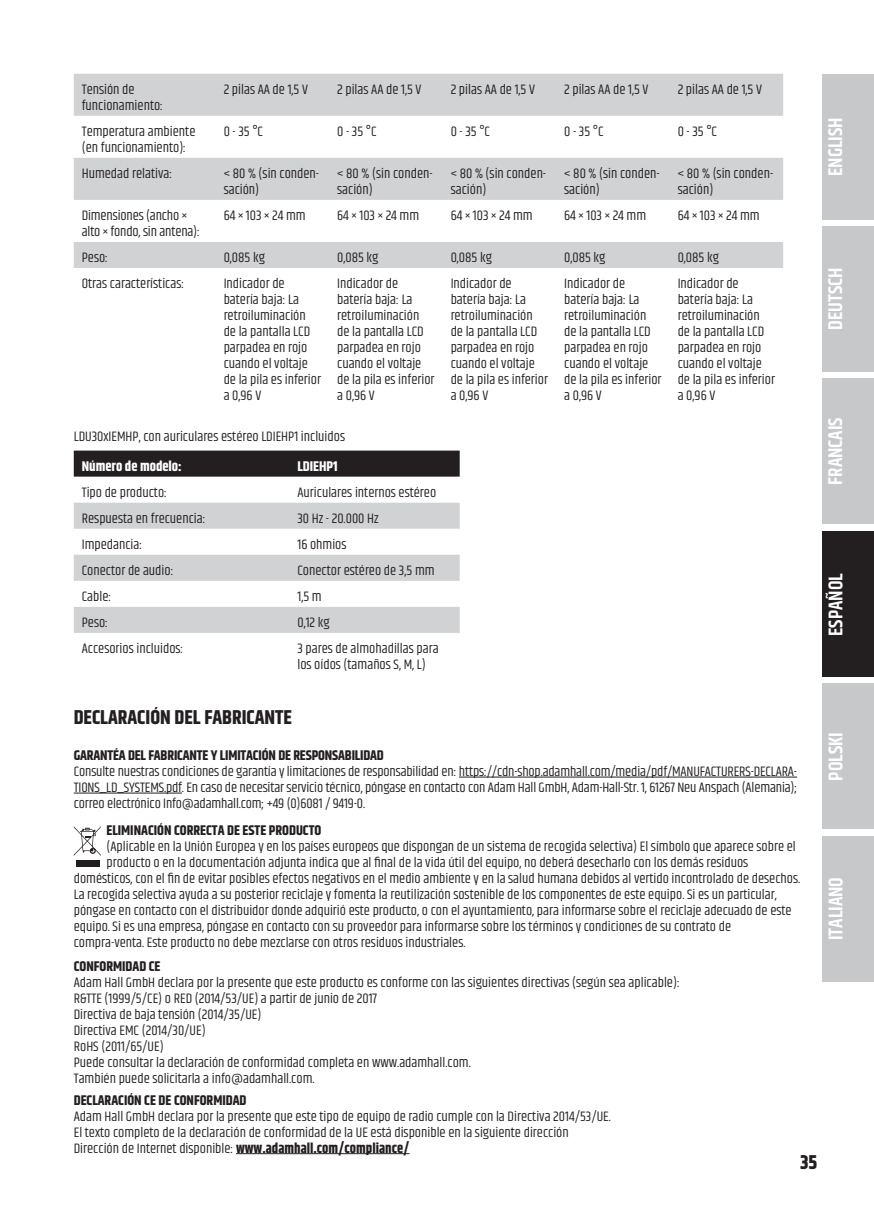
<style>
.page{position:relative;width:874px;height:1225px;background:#fff}
.page>*{position:absolute;margin:0;border:0;box-sizing:border-box;transform-origin:0 0}
.t1{font:600 20px "Khand";color:#fff}
.t2{font:700 20px "Khand";color:#231f20}
.t3{font:14px/16px "Khand";color:#231f20}
.t4{font:700 14px "Khand";color:#231f20}
.t5{font:700 14px "Khand";color:#fff}
.s1{font-weight:700}
</style>
<div class="page">
<div style="left:821px;top:74px;width:52px;height:145px;background:#c7c8ca"></div>
<div style="left:821px;top:226px;width:52px;height:145px;background:#c7c8ca"></div>
<div style="left:821px;top:378px;width:52px;height:146px;background:#c7c8ca"></div>
<div style="left:821px;top:531px;width:52px;height:146px;background:#231f20"></div>
<div style="left:821px;top:683px;width:52px;height:146px;background:#c7c8ca"></div>
<div style="left:821px;top:836px;width:52px;height:145px;background:#c7c8ca"></div>
<hr style="left:458px;top:776px;width:338px;height:1px;background:#231f20">
<hr style="left:74px;top:792px;width:108px;height:1px;background:#231f20">
<div style="left:76px;top:860px;width:23px;height:6px;background:#231f20"></div>
<svg style="left:74px;top:826px;width:27px;height:30px"></svg>
<div style="left:74px;top:450px;width:385px;height:26px;background:#231f20"></div>
<svg style="left:74px;top:503px;width:385px;height:130px;fill:#d1d2d4"></svg>
<svg style="left:74px;top:74px;width:708px;height:194px;fill:#d1d2d4"></svg>
<hr style="left:236px;top:1153px;width:173px;height:1px;background:#231f20">
<p class="t3" style="left:82px;top:82px;width:83px">Tensión de funcionamiento:</p>
<p class="t3" style="left:223px;top:82px;width:86px">2 pilas AA de 1,5 V</p>
<p class="t3" style="left:337px;top:82px;width:86px">2 pilas AA de 1,5 V</p>
<p class="t3" style="left:450px;top:82px;width:86px">2 pilas AA de 1,5 V</p>
<p class="t3" style="left:564px;top:82px;width:86px">2 pilas AA de 1,5 V</p>
<p class="t3" style="left:677px;top:82px;width:86px">2 pilas AA de 1,5 V</p>
<p class="t3" style="left:82px;top:124px;width:115px">Temperatura ambiente (en funcionamiento):</p>
<p class="t3" style="left:223px;top:124px;width:41px">0 - 35 °C</p>
<p class="t3" style="left:337px;top:124px;width:41px">0 - 35 °C</p>
<p class="t3" style="left:450px;top:124px;width:41px">0 - 35 °C</p>
<p class="t3" style="left:564px;top:124px;width:41px">0 - 35 °C</p>
<p class="t3" style="left:677px;top:124px;width:41px">0 - 35 °C</p>
<p class="t3" style="left:82px;top:166px;width:92px">Humedad relativa:</p>
<p class="t3" style="left:223px;top:166px;width:97px">&lt; 80 % (sin conden&shy;sación)</p>
<p class="t3" style="left:337px;top:166px;width:97px">&lt; 80 % (sin conden&shy;sación)</p>
<p class="t3" style="left:450px;top:166px;width:97px">&lt; 80 % (sin conden&shy;sación)</p>
<p class="t3" style="left:564px;top:166px;width:97px">&lt; 80 % (sin conden&shy;sación)</p>
<p class="t3" style="left:677px;top:166px;width:97px">&lt; 80 % (sin conden&shy;sación)</p>
<p class="t3" style="left:82px;top:208px;width:120px">Dimensiones (ancho × alto × fondo, sin antena):</p>
<p class="t3" style="left:223px;top:208px;width:83px">64 × 103 × 24 mm</p>
<p class="t3" style="left:337px;top:208px;width:83px">64 × 103 × 24 mm</p>
<p class="t3" style="left:450px;top:208px;width:83px">64 × 103 × 24 mm</p>
<p class="t3" style="left:564px;top:208px;width:83px">64 × 103 × 24 mm</p>
<p class="t3" style="left:677px;top:208px;width:83px">64 × 103 × 24 mm</p>
<p class="t3" style="left:82px;top:250px;width:28px">Peso:</p>
<p class="t3" style="left:223px;top:250px;width:43px">0,085 kg</p>
<p class="t3" style="left:337px;top:250px;width:43px">0,085 kg</p>
<p class="t3" style="left:450px;top:250px;width:43px">0,085 kg</p>
<p class="t3" style="left:564px;top:250px;width:43px">0,085 kg</p>
<p class="t3" style="left:677px;top:250px;width:43px">0,085 kg</p>
<p class="t3" style="left:82px;top:277px;width:104px">Otras características:</p>
<p class="t3" style="left:223px;top:277px;width:99px">Indicador de batería baja: La retroiluminación de la pantalla LCD parpadea en rojo cuando el voltaje de la pila es inferior a 0,96 V</p>
<p class="t3" style="left:337px;top:277px;width:99px">Indicador de batería baja: La retroiluminación de la pantalla LCD parpadea en rojo cuando el voltaje de la pila es inferior a 0,96 V</p>
<p class="t3" style="left:450px;top:277px;width:99px">Indicador de batería baja: La retroiluminación de la pantalla LCD parpadea en rojo cuando el voltaje de la pila es inferior a 0,96 V</p>
<p class="t3" style="left:564px;top:277px;width:99px">Indicador de batería baja: La retroiluminación de la pantalla LCD parpadea en rojo cuando el voltaje de la pila es inferior a 0,96 V</p>
<p class="t3" style="left:677px;top:277px;width:99px">Indicador de batería baja: La retroiluminación de la pantalla LCD parpadea en rojo cuando el voltaje de la pila es inferior a 0,96 V</p>
<p class="t3" style="left:74px;top:429px;width:273px">LDU30xIEMHP, con auriculares estéreo LDIEHP1 incluidos</p>
<p class="t5" style="left:82px;top:456px;width:101px">Número de modelo:</p>
<p class="t5" style="left:297px;top:456px;width:42px">LDIEHP1</p>
<p class="t3" style="left:82px;top:485px;width:87px">Tipo de producto:</p>
<p class="t3" style="left:297px;top:485px;width:140px">Auriculares internos estéreo</p>
<p class="t3" style="left:82px;top:511px;width:125px">Respuesta en frecuencia:</p>
<p class="t3" style="left:297px;top:511px;width:83px">30 Hz - 20.000 Hz</p>
<p class="t3" style="left:82px;top:537px;width:62px">Impedancia:</p>
<p class="t3" style="left:297px;top:537px;width:51px">16 ohmios</p>
<p class="t3" style="left:82px;top:563px;width:93px">Conector de audio:</p>
<p class="t3" style="left:297px;top:563px;width:139px">Conector estéreo de 3,5 mm</p>
<p class="t3" style="left:82px;top:589px;width:31px">Cable:</p>
<p class="t3" style="left:297px;top:589px;width:26px">1,5 m</p>
<p class="t3" style="left:82px;top:615px;width:28px">Peso:</p>
<p class="t3" style="left:297px;top:615px;width:34px">0,12 kg</p>
<p class="t3" style="left:82px;top:641px;width:103px">Accesorios incluidos:</p>
<p class="t3" style="left:297px;top:641px;width:143px">3 pares de almohadillas para los oídos (tamaños S, M, L)</p>
<h1 class="t1" style="left:821px;top:176px;width:60px;rotate:-90deg">ENGLISH</h1>
<h1 class="t1" style="left:821px;top:329px;width:64px;rotate:-90deg">DEUTSCH</h1>
<h1 class="t1" style="left:821px;top:485px;width:69px;rotate:-90deg">FRANCAIS</h1>
<h1 class="t1" style="left:822px;top:636px;width:64px;rotate:-90deg">ESPAÑOL</h1>
<h1 class="t2" style="left:74px;top:703px;width:219px">DECLARACIÓN DEL FABRICANTE</h1>
<p class="t4" style="left:74px;top:745px;width:311px">GARANTÍA DEL FABRICANTE Y LIMITACIÓN DE RESPONSABILIDAD</p>
<p class="t3" style="left:74px;top:764px;width:724px;text-align:justify">Consulte nuestras condiciones de garantía y limitaciones de responsabilidad en: https://cdn-shop.adamhall.com/media/pdf/MANUFACTURERS-DECLARA-TIONS_LD_SYSTEMS.pdf. En caso de necesitar servicio técnico, póngase en contacto con Adam Hall GmbH, Adam-Hall-Str. 1, 61267 Neu Anspach (Alemania); correo electrónico Info@adamhall.com; +49 (0)6081 / 9419-0.</p>
<p class="t4" style="left:106px;top:820px;width:216px">ELIMINACIÓN CORRECTA DE ESTE PRODUCTO</p>
<p class="t3" style="left:106px;top:839px;width:690px">(Aplicable en la Unión Europea y en los países europeos que dispongan de un sistema de recogida selectiva) El símbolo que aparece sobre el</p>
<p class="t3" style="left:106px;top:855px;width:643px">producto o en la documentación adjunta indica que al final de la vida útil del equipo, no deberá desecharlo con los demás residuos</p>
<p class="t3" style="left:74px;top:871px;width:727px">domésticos, con el fin de evitar posibles efectos negativos en el medio ambiente y en la salud humana debidos al vertido incontrolado de desechos.</p>
<p class="t3" style="left:74px;top:887px;width:704px">La recogida selectiva ayuda a su posterior reciclaje y fomenta la reutilización sostenible de los componentes de este equipo. Si es un particular,</p>
<p class="t3" style="left:74px;top:903px;width:719px">póngase en contacto con el distribuidor donde adquirió este producto, o con el ayuntamiento, para informarse sobre el reciclaje adecuado de este</p>
<p class="t3" style="left:74px;top:919px;width:658px">equipo. Si es una empresa, póngase en contacto con su proveedor para informarse sobre los términos y condiciones de su contrato de</p>
<p class="t3" style="left:74px;top:935px;width:393px">compra-venta. Este producto no debe mezclarse con otros residuos industriales.</p>
<p class="t4" style="left:74px;top:956px;width:88px">CONFORMIDAD CE</p>
<p class="t3" style="left:74px;top:975px;width:607px">Adam Hall GmbH declara por la presente que este producto es conforme con las siguientes directivas (según sea aplicable):<br>R&amp;TTE (1999/5/CE) o RED (2014/53/UE) a partir de junio de 2017<br>Directiva de baja tensión (2014/35/UE)<br>Directiva EMC (2014/30/UE)<br>RoHS (2011/65/UE)<br>Puede consultar la declaración de conformidad completa en www.adamhall.com.<br>También puede solicitarla a info@adamhall.com.</p>
<p class="t4" style="left:74px;top:1090px;width:174px">DECLARACIÓN CE DE CONFORMIDAD</p>
<p class="t3" style="left:74px;top:1108px;width:538px">Adam Hall GmbH declara por la presente que este tipo de equipo de radio cumple con la Directiva 2014/53/UE.<br>El texto completo de la declaración de conformidad de la UE está disponible en la siguiente dirección<br>Dirección de Internet disponible: <span class="s1">www.adamhall.com/compliance/</span></p>
<h1 class="t2" style="left:799px;top:1148px;width:19px">35</h1>
<h1 class="t1" style="left:822px;top:780px;width:50px;rotate:-90deg">POLSKI</h1>
<h1 class="t1" style="left:822px;top:940px;width:65px;rotate:-90deg">ITALIANO</h1>
</div>
